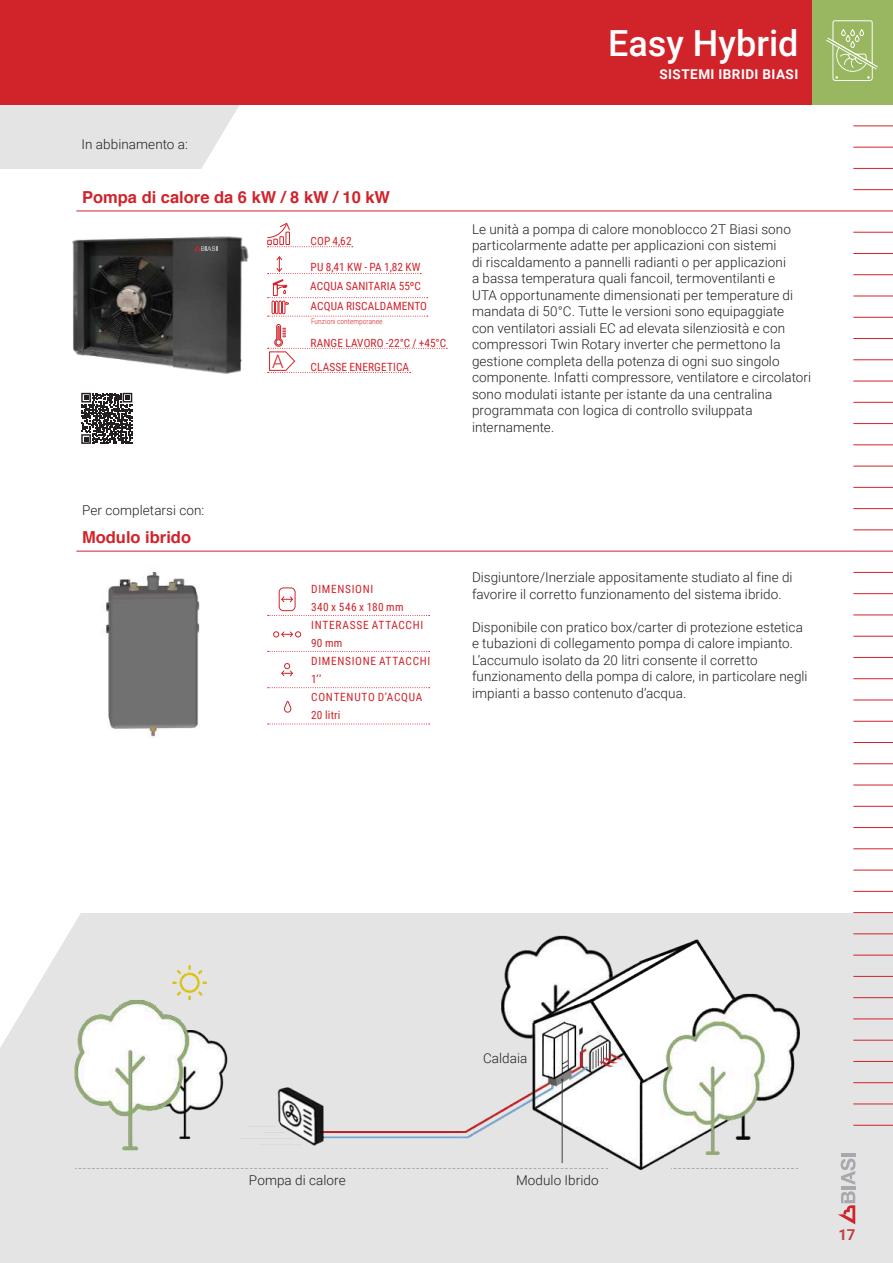
<style>
.page{position:relative;width:893px;height:1263px;background:#fff}
.page>*{position:absolute;margin:0;border:0;box-sizing:border-box;transform-origin:0 0}
.t1{font:500 36px "Roboto";color:#fff}
.t2{font:300 18.45px "Roboto";color:#d1232a}
.t3{font:700 16.5px "Helvetica";color:#d1232a}
.t4{font:700 15px "Roboto";color:#d1232a}
.t5{font:300 13.5px/16.5px "Roboto";letter-spacing:.005em;color:#231f20}
.t6{font:700 13.5px "Roboto";letter-spacing:.035em;color:#fff}
.t7{font:11.4px/19.8px "Roboto Condensed";letter-spacing:.01em;color:#d1232a}
.t8{font:11.4px/18px "Roboto Condensed";letter-spacing:.055em;color:#d1232a}
.t9{font:300 7.5px "Roboto Condensed";color:#d1232a}
</style>
<div class="page">
<div style="left:0;top:913px;width:893px;height:350px;background:#e4e4e5"></div>
<svg style="left:0;top:913px;width:81px;height:134px;fill:#fff"></svg>
<svg style="left:18px;top:105px;width:875px;height:361px"></svg>
<div style="left:0;top:0;width:893px;height:105px;background:#d1232a"></div>
<hr style="left:853px;top:126px;width:40px;height:1px;background:#d1232a">
<hr style="left:853px;top:296px;width:40px;height:1px;background:#d1232a">
<hr style="left:853px;top:466px;width:40px;height:1px;background:#d1232a">
<hr style="left:853px;top:636px;width:40px;height:1px;background:#d1232a">
<hr style="left:853px;top:806px;width:40px;height:1px;background:#d1232a">
<hr style="left:853px;top:976px;width:40px;height:1px;background:#d1232a">
<hr style="left:853px;top:211px;width:40px;height:1px;background:#d1232a">
<hr style="left:853px;top:381px;width:40px;height:1px;background:#d1232a">
<hr style="left:853px;top:551px;width:40px;height:1px;background:#d1232a">
<hr style="left:853px;top:721px;width:40px;height:1px;background:#d1232a">
<hr style="left:853px;top:891px;width:40px;height:1px;background:#d1232a">
<hr style="left:853px;top:1061px;width:40px;height:1px;background:#d1232a">
<hr style="left:853px;top:168px;width:40px;height:1px;background:#d1232a">
<hr style="left:853px;top:338px;width:40px;height:1px;background:#d1232a">
<hr style="left:853px;top:508px;width:40px;height:1px;background:#d1232a">
<hr style="left:853px;top:678px;width:40px;height:1px;background:#d1232a">
<hr style="left:853px;top:848px;width:40px;height:1px;background:#d1232a">
<hr style="left:853px;top:1019px;width:40px;height:1px;background:#d1232a">
<hr style="left:853px;top:253px;width:40px;height:1px;background:#d1232a">
<hr style="left:853px;top:423px;width:40px;height:1px;background:#d1232a">
<hr style="left:853px;top:593px;width:40px;height:1px;background:#d1232a">
<hr style="left:853px;top:763px;width:40px;height:1px;background:#d1232a">
<hr style="left:853px;top:934px;width:40px;height:1px;background:#d1232a">
<hr style="left:853px;top:1104px;width:40px;height:1px;background:#d1232a">
<hr style="left:853px;top:1125px;width:40px;height:1px;background:#d1232a">
<hr style="left:853px;top:147px;width:40px;height:1px;background:#d1232a">
<hr style="left:853px;top:317px;width:40px;height:1px;background:#d1232a">
<hr style="left:853px;top:487px;width:40px;height:1px;background:#d1232a">
<hr style="left:853px;top:657px;width:40px;height:1px;background:#d1232a">
<hr style="left:853px;top:827px;width:40px;height:1px;background:#d1232a">
<hr style="left:853px;top:997px;width:40px;height:1px;background:#d1232a">
<hr style="left:853px;top:232px;width:40px;height:1px;background:#d1232a">
<hr style="left:853px;top:402px;width:40px;height:1px;background:#d1232a">
<hr style="left:853px;top:572px;width:40px;height:1px;background:#d1232a">
<hr style="left:853px;top:742px;width:40px;height:1px;background:#d1232a">
<hr style="left:853px;top:912px;width:40px;height:1px;background:#d1232a">
<hr style="left:853px;top:1082px;width:40px;height:1px;background:#d1232a">
<hr style="left:853px;top:189px;width:40px;height:1px;background:#d1232a">
<hr style="left:853px;top:359px;width:40px;height:1px;background:#d1232a">
<hr style="left:853px;top:530px;width:40px;height:1px;background:#d1232a">
<hr style="left:853px;top:700px;width:40px;height:1px;background:#d1232a">
<hr style="left:853px;top:870px;width:40px;height:1px;background:#d1232a">
<hr style="left:853px;top:1040px;width:40px;height:1px;background:#d1232a">
<hr style="left:853px;top:274px;width:40px;height:1px;background:#d1232a">
<hr style="left:853px;top:445px;width:40px;height:1px;background:#d1232a">
<hr style="left:853px;top:615px;width:40px;height:1px;background:#d1232a">
<hr style="left:853px;top:785px;width:40px;height:1px;background:#d1232a">
<hr style="left:853px;top:955px;width:40px;height:1px;background:#d1232a">
<hr style="left:76px;top:211px;width:777px;height:1px;background:#d1232a">
<hr style="left:76px;top:551px;width:777px;height:1px;background:#d1232a">
<div style="left:812px;top:0;width:81px;height:105px;background:#99b660"></div>
<img style="left:104px;top:572px;width:96px;height:167px">
<hr style="left:841px;top:1186px;width:14px;height:3px;background:#a8a9ad">
<hr style="left:841px;top:1153px;width:14px;height:4px;background:#a8a9ad">
<svg style="left:838px;top:1191px;width:17px;height:33px"></svg>
<svg style="left:841px;top:1158px;width:14px;height:27px"></svg>
<svg style="left:267px;top:222px;width:86px;height:25px"></svg>
<svg style="left:268px;top:256px;width:153px;height:18px"></svg>
<svg style="left:268px;top:324px;width:179px;height:49px"></svg>
<svg style="left:268px;top:280px;width:160px;height:37px"></svg>
<img style="left:68px;top:202px;width:191px;height:199px">
<img style="left:51px;top:925px;width:749px;height:245px">
<hr style="left:562px;top:1080px;width:1px;height:83px;background:#3e3e3f">
<svg style="left:518px;top:938px;width:221px;height:149px"></svg>
<svg style="left:826px;top:20px;width:52px;height:61px"></svg>
<svg style="left:268px;top:615px;width:162px;height:1px"></svg>
<svg style="left:268px;top:651px;width:162px;height:1px"></svg>
<svg style="left:268px;top:687px;width:162px;height:1px"></svg>
<svg style="left:268px;top:724px;width:162px;height:1px"></svg>
<svg style="left:281px;top:596px;width:12px;height:7px"></svg>
<div style="left:279px;top:588px;width:16px;height:23px;border:1px solid #d1232a;border-radius:4px"></div>
<svg style="left:273px;top:631px;width:28px;height:7px"></svg>
<svg style="left:281px;top:663px;width:12px;height:14px"></svg>
<svg style="left:284px;top:701px;width:7px;height:12px"></svg>
<svg style="left:81px;top:393px;width:51px;height:51px"></svg>
<svg style="left:194px;top:245px;width:23px;height:6px"></svg>
<p class="t5" style="left:82px;top:135px;width:108px">In abbinamento a:</p>
<p class="t3" style="left:82px;top:183px;width:310px">Pompa di calore da 6 kW / 8 kW / 10 kW</p>
<p class="t7" style="left:311px;top:230px;width:43px">COP 4,62</p>
<p class="t7" style="left:310px;top:256px;width:118px">PU 8,41 KW - PA 1,82 KW<br>ACQUA SANITARIA 55ºC<br>ACQUA RISCALDAMENTO</p>
<p class="t7" style="left:311px;top:332px;width:137px">RANGE LAVORO -22°C / +45°C</p>
<p class="t9" style="left:311px;top:316px;width:73px">Funzioni contemporanee</p>
<h2 class="t2" style="left:272px;top:348px;width:13px">A</h2>
<p class="t7" style="left:311px;top:356px;width:100px">CLASSE ENERGETICA</p>
<h1 class="t1" style="left:608px;top:18px;width:192px">Easy Hybrid</h1>
<p class="t6" style="left:659px;top:65px;width:140px">SISTEMI IBRIDI BIASI</p>
<p class="t5" style="left:472px;top:220px;width:341px">Le unità a pompa di calore monoblocco 2T Biasi sono particolarmente adatte per applicazioni con sistemi<br>di riscaldamento a pannelli radianti o per applicazioni<br>a bassa temperatura quali fancoil, termoventilanti e<br>UTA opportunamente dimensionati per temperature di mandata di 50°C. Tutte le versioni sono equipaggiate<br>con ventilatori assiali EC ad elevata silenziosità e con compressori Twin Rotary inverter che permettono la gestione completa della potenza di ogni suo singolo componente. Infatti compressore, ventilatore e circolatori sono modulati istante per istante da una centralina programmata con logica di controllo sviluppata internamente.</p>
<p class="t5" style="left:82px;top:502px;width:124px">Per completarsi con:</p>
<p class="t3" style="left:82px;top:524px;width:111px">Modulo ibrido</p>
<p class="t8" style="left:311px;top:580px;width:121px">DIMENSIONI<br>340 x 546 x 180 mm<br>INTERASSE ATTACCHI<br>90 mm<br>DIMENSIONE ATTACCHI<br>1’’<br>CONTENUTO D’ACQUA<br>20 litri</p>
<p class="t5" style="left:472px;top:569px;width:322px">Disgiuntore/Inerziale appositamente studiato al fine di favorire il corretto funzionamento del sistema ibrido.</p>
<p class="t5" style="left:472px;top:618px;width:337px">Disponibile con pratico box/carter di protezione estetica e tubazioni di collegamento pompa di calore impianto.<br>L’accumulo isolato da 20 litri consente il corretto funzionamento della pompa di calore, in particolare negli impianti a basso contenuto d’acqua.</p>
<p class="t5" style="left:249px;top:1171px;width:98px">Pompa di calore</p>
<p class="t5" style="left:483px;top:1050px;width:46px">Caldaia</p>
<p class="t5" style="left:516px;top:1171px;width:84px">Modulo Ibrido</p>
<p class="t4" style="left:838px;top:1224px;width:19px">17</p>
</div>
